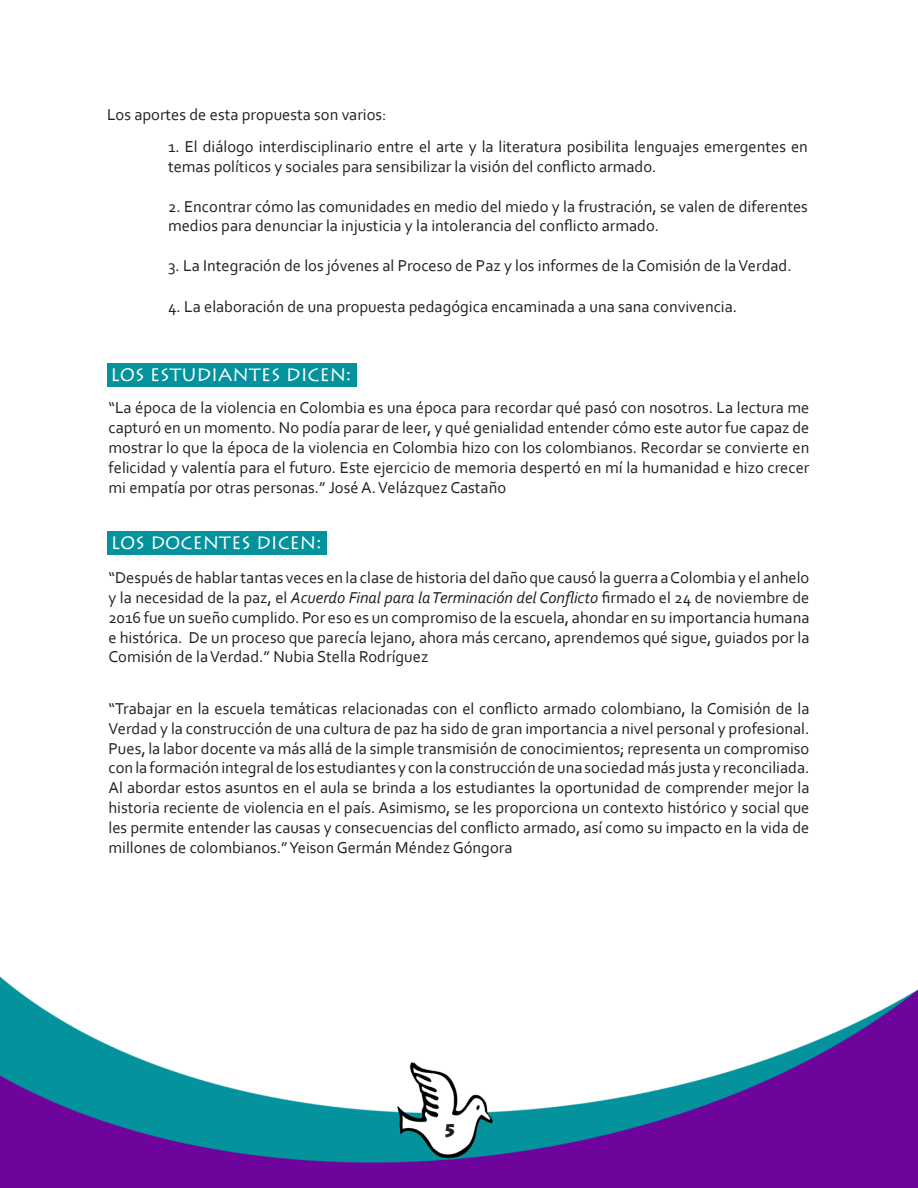
<style>
.page{position:relative;width:918px;height:1188px;background:#fff}
.page>*{position:absolute;margin:0;border:0;box-sizing:border-box;transform-origin:0 0}
.t1{font:18px "Lithos Pro";color:#fff}
.t2{font:900 18px "Lithos Pro";color:#231f20}
.t3{font:16.5px/19.8px "Corbel";color:#231f20;text-align:justify}
.s1{font-style:italic}
</style>
<div class="page">
<img style="left:0;top:363px;width:918px;height:825px">
<div style="left:107px;top:363px;width:249px;height:23px;background:#04939c"></div>
<div style="left:108px;top:532px;width:218px;height:23px;background:#04939c"></div>
<p class="t3" style="left:107px;top:105px;width:281px">Los aportes de esta propuesta son varios:</p>
<p class="t3" style="left:168px;top:136px;width:641px">1. El diálogo interdisciplinario entre el arte y la literatura posibilita lenguajes emergentes en temas políticos y sociales para sensibilizar la visión del conflicto armado.</p>
<p class="t3" style="left:168px;top:196px;width:641px">2. Encontrar cómo las comunidades en medio del miedo y la frustración, se valen de diferentes medios para denunciar la injusticia y la intolerancia del conflicto armado.</p>
<p class="t3" style="left:168px;top:255px;width:625px">3. La Integración de los jóvenes al Proceso de Paz y los informes de la Comisión de la Verdad.</p>
<p class="t3" style="left:168px;top:297px;width:571px">4. La elaboración de una propuesta pedagógica encaminada a una sana convivencia.</p>
<p class="t1" style="left:110px;top:364px;width:242px">LOS ESTUDIANTES DICEN:</p>
<p class="t3" style="left:109px;top:398px;width:702px">“La época de la violencia en Colombia es una época para recordar qué pasó con nosotros. La lectura me capturó en un momento. No podía parar de leer, y qué genialidad entender cómo este autor fue capaz de mostrar lo que la época de la violencia en Colombia hizo con los colombianos. Recordar se convierte en felicidad y valentía para el futuro. Este ejercicio de memoria despertó en mí la humanidad e hizo crecer mi empatía por otras personas.” José A. Velázquez Castaño</p>
<p class="t1" style="left:111px;top:533px;width:212px">LOS DOCENTES DICEN:</p>
<p class="t3" style="left:109px;top:567px;width:702px">“Después de hablar tantas veces en la clase de historia del daño que causó la guerra a Colombia y el anhelo y la necesidad de la paz, el <span class="s1">Acuerdo Final para la Terminación del Conflicto</span> firmado el 24 de noviembre de 2016 fue un sueño cumplido. Por eso es un compromiso de la escuela, ahondar en su importancia humana e histórica. De un proceso que parecía lejano, ahora más cercano, aprendemos qué sigue, guiados por la Comisión de la Verdad.” Nubia Stella Rodríguez</p>
<p class="t3" style="left:109px;top:698px;width:702px">“Trabajar en la escuela temáticas relacionadas con el conflicto armado colombiano, la Comisión de la Verdad y la construcción de una cultura de paz ha sido de gran importancia a nivel personal y profesional.<br>Pues, la labor docente va más allá de la simple transmisión de conocimientos; representa un compromiso con la formación integral de los estudiantes y con la construcción de una sociedad más justa y reconciliada.<br>Al abordar estos asuntos en el aula se brinda a los estudiantes la oportunidad de comprender mejor la historia reciente de violencia en el país. Asimismo, se les proporciona un contexto histórico y social que les permite entender las causas y consecuencias del conflicto armado, así como su impacto en la vida de millones de colombianos.” Yeison Germán Méndez Góngora</p>
<p class="t2" style="left:443px;top:1120px;width:16px">5</p>
</div>
